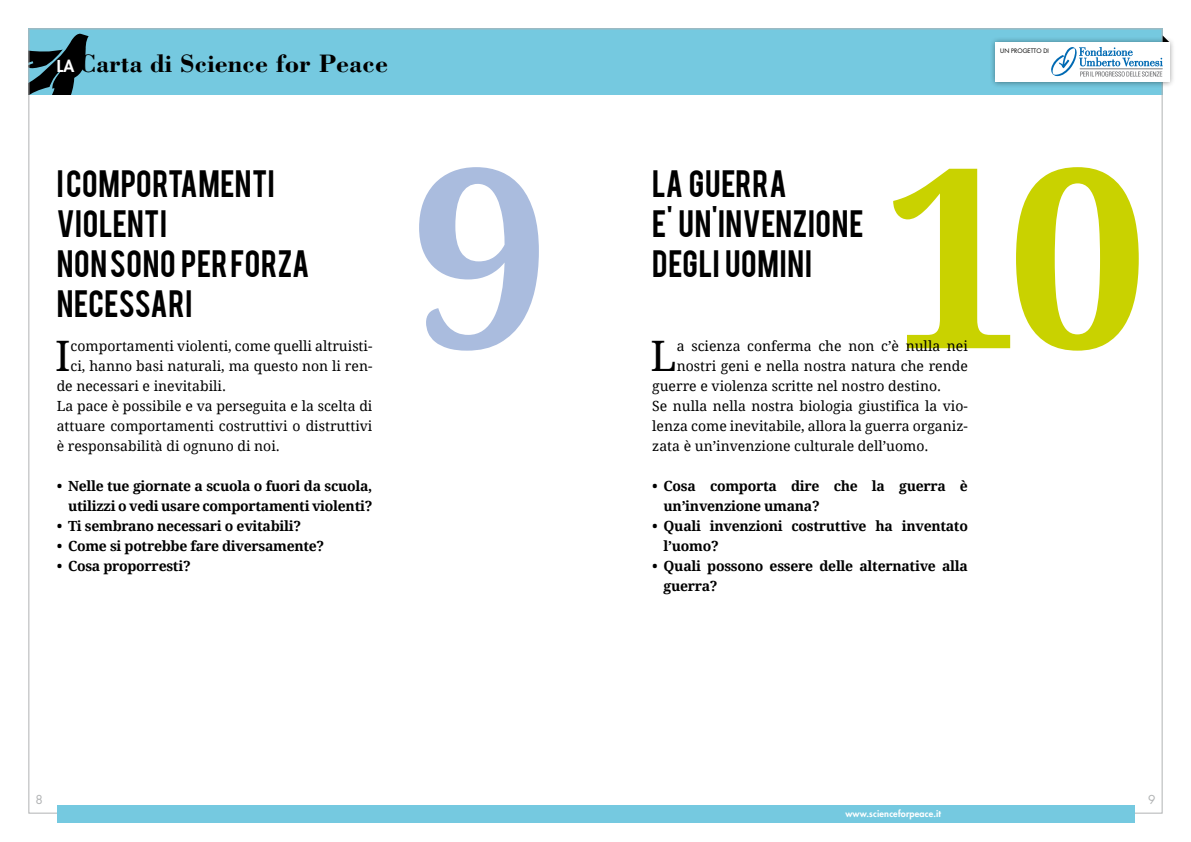
<style>
.page{position:relative;width:1191px;height:842px;background:#fff}
.page>*{position:absolute;margin:0;border:0;box-sizing:border-box;transform-origin:0 0}
.t1{font:700 250px "Droid Serif";color:#c9d200}
.t2{font:700 250px "Droid Serif";color:#aabcde}
.t3{font:42px "Droid Serif";color:#000}
.t4{font:30px/40px "Bebas";letter-spacing:.02em;color:#000}
.t5{font:700 26px "Bodoni";color:#000}
.t6{font:14px "Droid Serif";color:#000}
.t7{font:700 14px/20px "Droid Serif";letter-spacing:-.02em;color:#000}
.t8{font:12px "Futura";color:#b1b3b4}
.t9{font:800 9px "Futura";letter-spacing:.02em;color:#fff}
.t10{font:6px "Futura";color:#000}
.s1{font-family:"Futura";font-weight:800;font-size:16px;color:#fff}
</style>
<div class="page">
<div style="left:28px;top:28px;width:1134px;height:67px;background:#75c9e0"></div>
<svg style="left:30px;top:33px;width:59px;height:62px"></svg>
<div style="left:57px;top:805px;width:1077px;height:17px;background:#75c9e0"></div>
<div style="left:989px;top:36px;width:186px;height:52px;background:#000;opacity:.44"></div>
<div style="left:995px;top:42px;width:174px;height:40px;background:#fff"></div>
<svg style="left:1051px;top:35px;width:118px;height:42px"></svg>
<hr style="left:1080px;top:69px;width:82px;height:1px;background:#7b7c7e">
<h3 class="t5" style="left:57px;top:47px;width:333px"><span class="s1">la</span> Carta di Science for Peace</h3>
<p class="t10" style="left:1000px;top:47px;width:50px">UN PROGETTO DI</p>
<h1 class="t2" style="left:410px;top:115px;width:141px">9</h1>
<h1 class="t1" style="left:882px;top:115px;width:266px">10</h1>
<h3 class="t4" style="left:57px;top:162px;width:254px">I COMPORTAMENTI<br>VIOLENTI<br>NON SONO PER FORZA<br>NECESSARI</h3>
<h3 class="t4" style="left:652px;top:162px;width:213px">LA GUERRA<br>E' UN'INVENZIONE<br>DEGLI UOMINI</h3>
<h2 class="t3" style="left:55px;top:332px;width:17px">I</h2>
<p class="t6" style="left:71px;top:338px;width:303px">comportamenti violenti, come quelli altruisti-</p>
<h2 class="t3" style="left:650px;top:332px;width:28px">L</h2>
<p class="t6" style="left:677px;top:338px;width:293px">a scienza conferma che non c’è nulla nei</p>
<p class="t6" style="left:71px;top:358px;width:303px">ci, hanno basi naturali, ma questo non li ren-</p>
<p class="t6" style="left:57px;top:378px;width:171px">de necessari e inevitabili.</p>
<p class="t6" style="left:57px;top:398px;width:317px">La pace è possibile e va perseguita e la scelta di</p>
<p class="t6" style="left:57px;top:418px;width:317px">attuare comportamenti costruttivi o distruttivi</p>
<p class="t6" style="left:57px;top:438px;width:225px">è responsabilità di ognuno di noi.</p>
<p class="t7" style="left:57px;top:476px;width:317px;text-align:right">• Nelle tue giornate a scuola o fuori da scuola, utilizzi o vedi usare comportamenti violenti?</p>
<p class="t7" style="left:57px;top:516px;width:246px">• Ti sembrano necessari o evitabili?</p>
<p class="t7" style="left:57px;top:536px;width:269px">• Come si potrebbe fare diversamente?</p>
<p class="t7" style="left:57px;top:556px;width:135px">• Cosa proporresti?</p>
<p class="t6" style="left:677px;top:358px;width:293px">nostri geni e nella nostra natura che rende</p>
<p class="t6" style="left:652px;top:378px;width:290px">guerre e violenza scritte nel nostro destino.</p>
<p class="t6" style="left:652px;top:398px;width:317px">Se nulla nella nostra biologia giustifica la vio-</p>
<p class="t6" style="left:652px;top:418px;width:317px">lenza come inevitabile, allora la guerra organiz-</p>
<p class="t6" style="left:652px;top:438px;width:278px">zata è un’invenzione culturale dell’uomo.</p>
<p class="t7" style="left:663px;top:476px;width:306px;text-indent:-11px">• Cosa comporta dire che la guerra è un’invenzione umana?</p>
<p class="t7" style="left:663px;top:516px;width:306px;text-indent:-11px">• Quali invenzioni costruttive ha inventato l’uomo?</p>
<p class="t7" style="left:663px;top:556px;width:306px;text-indent:-11px">• Quali possono essere delle alternative alla guerra?</p>
<p class="t8" style="left:35px;top:792px;width:9px">8</p>
<p class="t8" style="left:1148px;top:792px;width:9px">9</p>
<p class="t9" style="left:845px;top:808px;width:97px">www.scienceforpeace.it</p>
</div>
